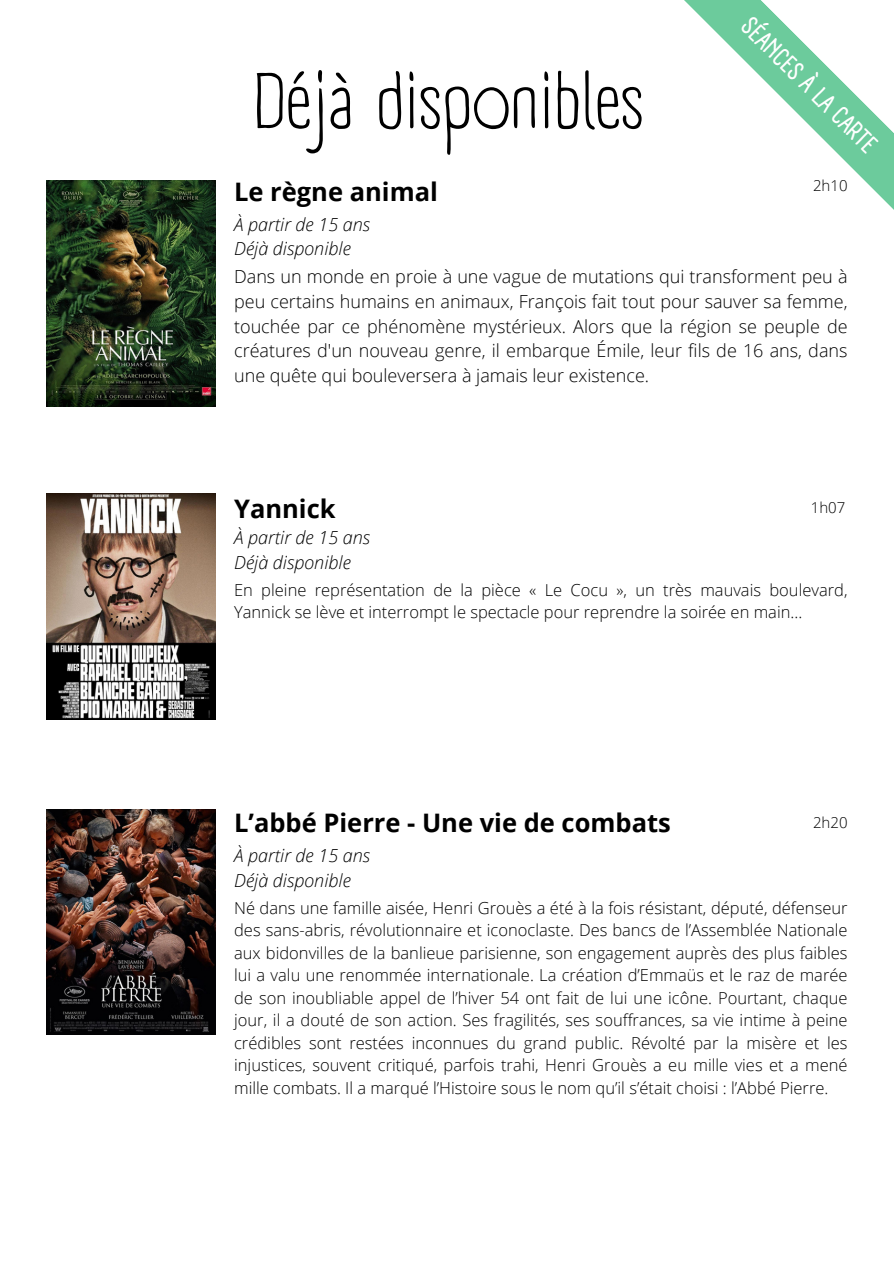
<style>
.page{position:relative;width:894px;height:1264px;background:#fff}
.page>*{position:absolute;margin:0;border:0;box-sizing:border-box;transform-origin:0 0}
.t1{font:76.5px "A Day Without Sun Text";color:#000}
.t2{font:700 25.5px "Open Sans";color:#000}
.t3{font:700 25.5px "A Day Without Sun Text";color:#fff}
.t4{font:300 18px/24.8px "Open Sans";color:#000;text-align:justify}
.t5{font:italic 300 18px/24.8px "Open Sans";color:#000}
.t6{font:300 16.5px/22.5px "Open Sans";color:#000;text-align:justify}
.t7{font:300 15px "Open Sans";color:#000}
</style>
<div class="page">
<svg style="left:684px;top:0;width:209px;height:209px"></svg>
<img style="left:46px;top:181px;width:170px;height:225px">
<img style="left:46px;top:809px;width:170px;height:225px">
<img style="left:46px;top:494px;width:170px;height:225px">
<h4 class="t1" style="left:252px;top:55px;width:392px">Déjà disponibles</h4>
<h1 class="t2" style="left:234px;top:173px;width:205px">Le règne animal</h1>
<p class="t5" style="left:234px;top:211px;width:137px">À partir de 15 ans<br>Déjà disponible</p>
<p class="t3" style="left:757px;top:11px;width:181px;rotate:45deg">SÉANCES À LA CARTE</p>
<h3 class="t7" style="left:812px;top:174px;width:36px">2h10</h3>
<p class="t4" style="left:234px;top:264px;width:614px">Dans un monde en proie à une vague de mutations qui transforment peu à peu certains humains en animaux, François fait tout pour sauver sa femme, touchée par ce phénomène mystérieux. Alors que la région se peuple de créatures d'un nouveau genre, il embarque Émile, leur fils de 16 ans, dans une quête qui bouleversera à jamais leur existence.</p>
<p class="t2" style="left:234px;top:491px;width:103px">Yannick</p>
<h4 class="t5" style="left:234px;top:525px;width:137px">À partir de 15 ans<br>Déjà disponible</h4>
<p class="t7" style="left:810px;top:497px;width:36px">1h07</p>
<h3 class="t6" style="left:234px;top:578px;width:614px">En pleine représentation de la pièce « Le Cocu », un très mauvais boulevard,<br>Yannick se lève et interrompt le spectacle pour reprendre la soirée en main...</h3>
<h4 class="t2" style="left:234px;top:804px;width:438px">L’abbé Pierre - Une vie de combats</h4>
<p class="t5" style="left:234px;top:842px;width:137px">À partir de 15 ans<br>Déjà disponible</p>
<h4 class="t7" style="left:812px;top:811px;width:36px">2h20</h4>
<h4 class="t6" style="left:234px;top:896px;width:614px">Né dans une famille aisée, Henri Grouès a été à la fois résistant, député, défenseur des sans-abris, révolutionnaire et iconoclaste. Des bancs de l’Assemblée Nationale aux bidonvilles de la banlieue parisienne, son engagement auprès des plus faibles lui a valu une renommée internationale. La création d’Emmaüs et le raz de marée de son inoubliable appel de l’hiver 54 ont fait de lui une icône. Pourtant, chaque jour, il a douté de son action. Ses fragilités, ses souffrances, sa vie intime à peine crédibles sont restées inconnues du grand public. Révolté par la misère et les injustices, souvent critiqué, parfois trahi, Henri Grouès a eu mille vies et a mené mille combats. Il a marqué l’Histoire sous le nom qu’il s’était choisi : l’Abbé Pierre.</h4>
</div>
